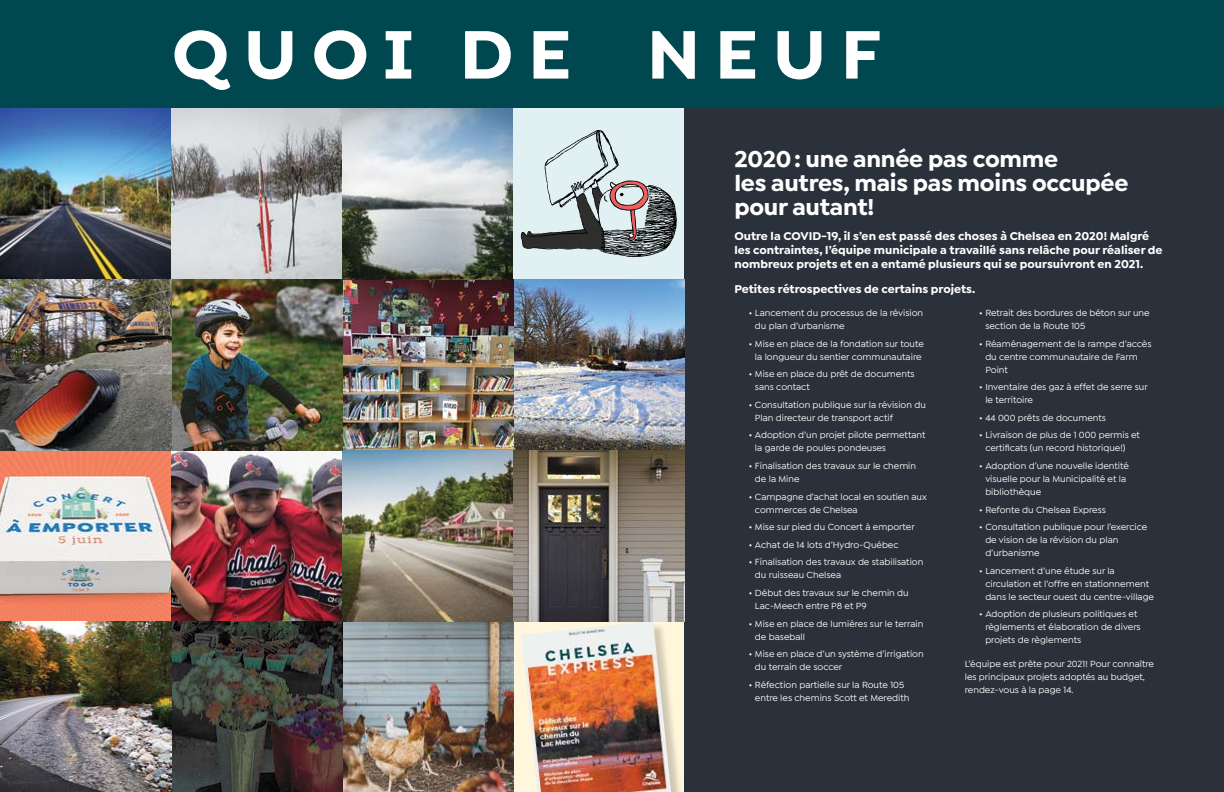
<style>
.page{position:relative;width:1224px;height:792px;background:#fff}
.page>*{position:absolute;margin:0;border:0;box-sizing:border-box;transform-origin:0 0}
.t1{font:700 73px "Isidora Sans Alt";letter-spacing:.2em;color:#fff}
.t2{font:700 24px/24px "Isidora Sans";letter-spacing:-.01em;color:#fff}
.t3{font:700 12px/14px "Isidora Sans";color:#fff}
.t4{font:500 9.5px/13px "Isidora Sans";color:#fff}
</style>
<div class="page">
<div style="left:672px;top:104px;width:552px;height:688px;background:#2b313a"></div>
<div style="left:0;top:0;width:1224px;height:108px;background:#004750"></div>
<img style="left:0;top:108px;width:171px;height:171px">
<img style="left:0;top:450px;width:171px;height:171px">
<img style="left:513px;top:279px;width:171px;height:171px">
<div style="left:513px;top:621px;width:171px;height:171px;background:#fff6db"></div>
<div style="left:523px;top:623px;width:161px;height:169px;background:#000;opacity:.19"></div>
<img style="left:521px;top:621px;width:150px;height:171px">
<svg style="left:171px;top:108px;width:171px;height:171px;background:#babbbd"></svg>
<img style="left:171px;top:450px;width:171px;height:171px">
<img style="left:342px;top:279px;width:171px;height:171px">
<img style="left:342px;top:621px;width:171px;height:171px">
<svg style="left:342px;top:108px;width:171px;height:171px;background:#a2acaf"></svg>
<img style="left:342px;top:450px;width:171px;height:171px">
<img style="left:171px;top:279px;width:171px;height:171px">
<svg style="left:171px;top:621px;width:171px;height:171px;background:#3a3734"></svg>
<div style="left:513px;top:108px;width:171px;height:171px;background:#e1f0f3"></div>
<img style="left:513px;top:450px;width:171px;height:171px">
<img style="left:0;top:279px;width:171px;height:171px">
<img style="left:0;top:621px;width:171px;height:171px">
<svg style="left:521px;top:130px;width:156px;height:127px"></svg>
<h1 class="t1" style="left:172px;top:9px;width:711px">QUOI DE NEUF</h1>
<h2 class="t2" style="left:734px;top:147px;width:396px">2020: une année pas comme<br>les autres, mais pas moins occupée pour autant!</h2>
<p class="t3" style="left:734px;top:229px;width:430px">Outre la COVID-19, il s’en est passé des choses à Chelsea en 2020! Malgré les contraintes, l’équipe municipale a travaillé sans relâche pour réaliser de nombreux projets et en a entamé plusieurs qui se poursuivront en 2021.</p>
<p class="t3" style="left:734px;top:282px;width:242px">Petites rétrospectives de certains projets.</p>
<p class="t4" style="left:755px;top:306px;width:170px;text-indent:-6px">• Lancement du processus de la révision du plan d’urbanisme</p>
<p class="t4" style="left:749px;top:337px;width:177px;text-align:center">• Mise en place de la fondation sur toute la longueur du sentier communautaire</p>
<p class="t4" style="left:755px;top:368px;width:161px;text-indent:-6px">• Mise en place du prêt de documents sans contact</p>
<p class="t4" style="left:755px;top:398px;width:172px;text-indent:-6px">• Consultation publique sur la révision du<br>Plan directeur de transport actif</p>
<p class="t4" style="left:755px;top:429px;width:172px;text-indent:-6px">• Adoption d’un projet pilote permettant la garde de poules pondeuses</p>
<p class="t4" style="left:755px;top:459px;width:163px;text-indent:-6px">• Finalisation des travaux sur le chemin de la Mine</p>
<p class="t4" style="left:755px;top:490px;width:173px;text-indent:-6px">• Campagne d’achat local en soutien aux commerces de Chelsea</p>
<p class="t4" style="left:749px;top:521px;width:167px">• Mise sur pied du Concert à emporter</p>
<p class="t4" style="left:749px;top:538px;width:151px">• Achat de 14 lots d’Hydro-Québec</p>
<p class="t4" style="left:755px;top:556px;width:170px;text-indent:-6px">• Finalisation des travaux de stabilisation du ruisseau Chelsea</p>
<p class="t4" style="left:755px;top:586px;width:155px;text-indent:-6px">• Début des travaux sur le chemin du<br>Lac-Meech entre P8 et P9</p>
<p class="t4" style="left:755px;top:617px;width:170px;text-indent:-6px">• Mise en place de lumières sur le terrain de baseball</p>
<p class="t4" style="left:755px;top:648px;width:170px;text-indent:-6px">• Mise en place d’un système d’irrigation du terrain de soccer</p>
<p class="t4" style="left:755px;top:678px;width:156px;text-indent:-6px">• Réfection partielle sur la Route 105 entre les chemins Scott et Meredith</p>
<p class="t4" style="left:985px;top:306px;width:166px;text-indent:-6px">• Retrait des bordures de béton sur une section de la Route 105</p>
<p class="t4" style="left:985px;top:337px;width:168px;text-indent:-6px">• Réaménagement de la rampe d’accès du centre communautaire de Farm<br>Point</p>
<p class="t4" style="left:985px;top:381px;width:164px;text-indent:-6px">• Inventaire des gaz à effet de serre sur le territoire</p>
<p class="t4" style="left:979px;top:411px;width:128px">• 44 000 prêts de documents</p>
<p class="t4" style="left:985px;top:429px;width:156px;text-indent:-6px">• Livraison de plus de 1 000 permis et certificats (un record historique!)</p>
<p class="t4" style="left:985px;top:459px;width:145px;text-indent:-6px">• Adoption d’une nouvelle identité visuelle pour la Municipalité et la bibliothèque</p>
<p class="t4" style="left:979px;top:503px;width:128px">• Refonte du Chelsea Express</p>
<p class="t4" style="left:985px;top:521px;width:163px;text-indent:-6px">• Consultation publique pour l’exercice de vision de la révision du plan d’urbanisme</p>
<p class="t4" style="left:985px;top:564px;width:170px;text-indent:-6px">• Lancement d’une étude sur la circulation et l’offre en stationnement dans le secteur ouest du centre-village</p>
<p class="t4" style="left:985px;top:608px;width:157px;text-indent:-6px">• Adoption de plusieurs politiques et règlements et élaboration de divers projets de règlements</p>
<p class="t4" style="left:965px;top:658px;width:191px">L’équipe est prête pour 2021! Pour connaître les principaux projets adoptés au budget, rendez-vous à la page 14.</p>
</div>
